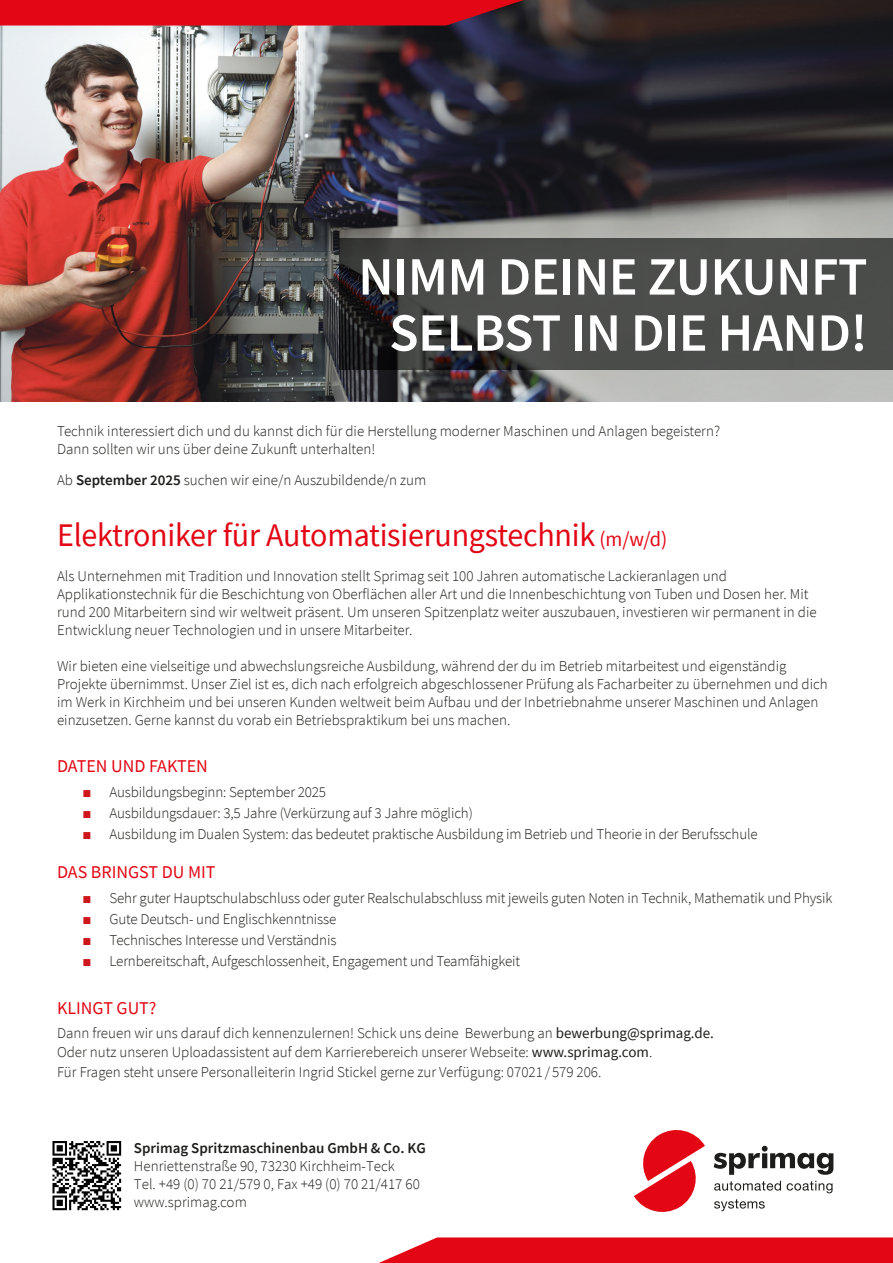
<style>
.page{position:relative;width:893px;height:1263px;background:#fff}
.page>*{position:absolute;margin:0;border:0;box-sizing:border-box;transform-origin:0 0}
.t1{font:600 54px/56.1px "Source Sans Pro";letter-spacing:-.01em;color:#fff;text-align:center}
.t2{font:33px "Source Sans Pro";letter-spacing:-.01em;color:#e30614}
.t3{font:18px "Source Sans Pro";color:#e30614}
.t4{font:300 15px/18px "Source Sans Pro";color:#1d1d1b}
.t5{font:600 15px "Source Sans Pro";color:#1d1d1b}
.s1{font-weight:600}
.s2{font-size:21px}
.s3{font-family:"Arial";font-weight:400;color:#cd171a}
.s4{font-weight:400}
</style>
<div class="page">
<svg style="left:714px;top:1181px;width:67px;height:9px"></svg>
<svg style="left:787px;top:1181px;width:46px;height:12px"></svg>
<svg style="left:714px;top:1199px;width:51px;height:12px"></svg>
<svg style="left:714px;top:1146px;width:119px;height:29px"></svg>
<svg style="left:634px;top:1130px;width:71px;height:82px"></svg>
<svg style="left:379px;top:1237px;width:514px;height:26px"></svg>
<img style="left:52px;top:1141px;width:70px;height:70px">
<img style="left:0;top:0;width:788px;height:201px">
<img style="left:788px;top:0;width:105px;height:238px">
<img style="left:0;top:201px;width:315px;height:201px">
<img style="left:315px;top:201px;width:315px;height:50px">
<img style="left:630px;top:201px;width:158px;height:37px">
<img style="left:315px;top:251px;width:52px;height:151px">
<img style="left:367px;top:370px;width:526px;height:32px">
<img style="left:339px;top:238px;width:554px;height:132px">
<svg style="left:0;top:0;width:524px;height:26px"></svg>
<h1 class="t1" style="left:358px;top:248px;width:511px">NIMM DEINE ZUKUNFT<br>SELBST IN DIE HAND!</h1>
<p class="t4" style="left:57px;top:422px;width:664px">Technik interessiert dich und du kannst dich für die Herstellung moderner Maschinen und Anlagen begeistern?<br>Dann sollten wir uns über deine Zukunft unterhalten!</p>
<p class="t4" style="left:57px;top:471px;width:371px">Ab <span class="s1">September 2025</span> suchen wir eine/n Auszubildende/n zum</p>
<h2 class="t2" style="left:57px;top:514px;width:612px">Elektroniker für Automatisierungstechnik <span class="s2">(m/w/d)</span></h2>
<p class="t4" style="left:57px;top:567px;width:761px">Als Unternehmen mit Tradition und Innovation stellt Sprimag seit 100 Jahren automatische Lackieranlagen und Applikationstechnik für die Beschichtung von Oberflächen aller Art und die Innenbeschichtung von Tuben und Dosen her. Mit rund 200 Mitarbeitern sind wir weltweit präsent. Um unseren Spitzenplatz weiter auszubauen, investieren wir permanent in die Entwicklung neuer Technologien und in unsere Mitarbeiter.</p>
<p class="t4" style="left:57px;top:657px;width:772px">Wir bieten eine vielseitige und abwechslungsreiche Ausbildung, während der du im Betrieb mitarbeitest und eigenständig Projekte übernimmst. Unser Ziel ist es, dich nach erfolgreich abgeschlossener Prüfung als Facharbeiter zu übernehmen und dich im Werk in Kirchheim und bei unseren Kunden weltweit beim Aufbau und der Inbetriebnahme unserer Maschinen und Anlagen einzusetzen. Gerne kannst du vorab ein Betriebspraktikum bei uns machen.</p>
<p class="t3" style="left:57px;top:754px;width:152px">DATEN UND FAKTEN</p>
<p class="t4" style="left:83px;top:783px;width:245px"><span class="s3">■</span> Ausbildungsbeginn: September 2025</p>
<p class="t4" style="left:83px;top:804px;width:392px"><span class="s3">■</span> Ausbildungsdauer: 3,5 Jahre (Verkürzung auf 3 Jahre möglich)</p>
<p class="t4" style="left:83px;top:825px;width:677px"><span class="s3">■</span> Ausbildung im Dualen System: das bedeutet praktische Ausbildung im Betrieb und Theorie in der Berufsschule</p>
<p class="t3" style="left:57px;top:860px;width:160px">DAS BRINGST DU MIT</p>
<p class="t4" style="left:83px;top:889px;width:751px"><span class="s3">■</span> Sehr guter Hauptschulabschluss oder guter Realschulabschluss mit jeweils guten Noten in Technik, Mathematik und Physik</p>
<p class="t4" style="left:83px;top:910px;width:255px"><span class="s3">■</span> Gute Deutsch- und Englischkenntnisse</p>
<p class="t4" style="left:83px;top:931px;width:255px"><span class="s3">■</span> Technisches Interesse und Verständnis</p>
<p class="t4" style="left:83px;top:952px;width:439px"><span class="s3">■</span> Lernbereitschaft, Aufgeschlossenheit, Engagement und Teamfähigkeit</p>
<p class="t3" style="left:57px;top:996px;width:101px">KLINGT GUT?</p>
<p class="t4" style="left:57px;top:1023px;width:658px;line-height:19.5px">Dann freuen wir uns darauf dich kennenzulernen! Schick uns deine Bewerbung an <span class="s4">bewerbung@sprimag.de.<br></span>Oder nutz unseren Upload assistent auf dem Karriere bereich unserer Webseite: <span class="s4">www.sprimag.com</span>.<br>Für Fragen steht unsere Personalleiterin Ingrid Stickel gerne zur Verfügung: 07021 / 579 206.</p>
<p class="t5" style="left:134px;top:1138px;width:293px">Sprimag Spritzmaschinenbau GmbH &amp; Co. KG</p>
<p class="t4" style="left:134px;top:1157px;width:287px">Henriettenstraße 90, 73230 Kirchheim-Teck<br>Tel. +49 (0) 70 21/579 0, Fax +49 (0) 70 21/417 60 www.sprimag.com</p>
</div>
